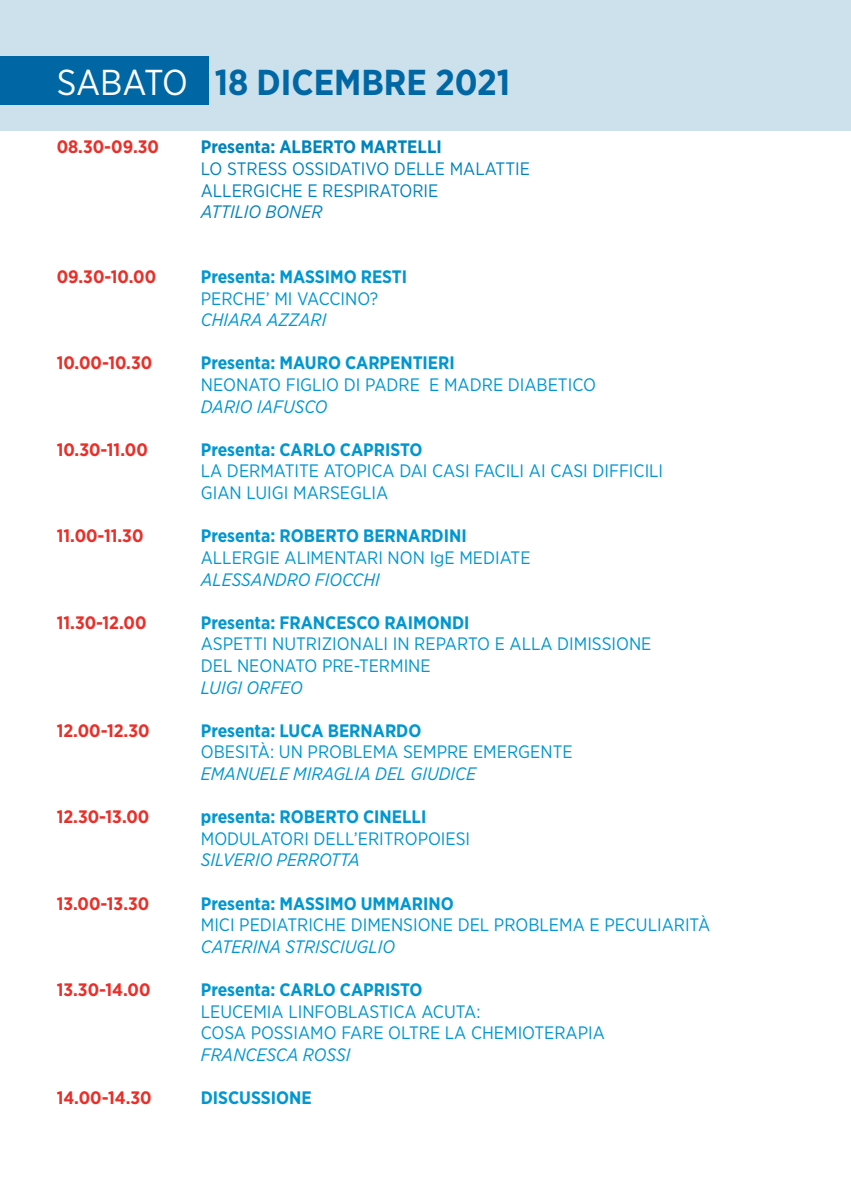
<style>
.page{position:relative;width:851px;height:1191px;background:#fff}
.page>*{position:absolute;margin:0;border:0;box-sizing:border-box;transform-origin:0 0}
.t1{font:700 36px "Gotham Narrow";color:#0067a5}
.t2{font:18px/21.6px "Gotham Narrow";color:#0097d1}
.t3{font:700 18px "Gotham Narrow";color:#0097d1}
.t4{font:italic 18px "Gotham Narrow";color:#0097d1}
.t5{font:700 18px "Gotham Narrow";color:#ea2f29}
.t6{font:18px/21.6px "Gotham Narrow";color:#0084bc}
.t7{font:700 18px "Gotham Narrow";color:#0084bc}
.t8{font:italic 18px "Gotham Narrow";color:#0084bc}
.s1{font-weight:400;color:#fff}
</style>
<div class="page">
<div style="left:0;top:0;width:850px;height:130px;background:#cde1ed"></div>
<div style="left:0;top:57px;width:208px;height:48px;background:#0067a5"></div>
<h1 class="t1" style="left:57px;top:59px;width:455px"><span class="s1">SABATO</span> 18 DICEMBRE 2021</h1>
<p class="t5" style="left:57px;top:135px;width:104px">08.30-09.30</p>
<p class="t7" style="left:201px;top:135px;width:242px">Presenta: ALBERTO MARTELLI</p>
<p class="t6" style="left:201px;top:157px;width:330px">LO STRESS OSSIDATIVO DELLE MALATTIE<br>ALLERGICHE E RESPIRATORIE</p>
<p class="t8" style="left:201px;top:201px;width:123px">ATTILIO BONER</p>
<p class="t5" style="left:57px;top:265px;width:101px">09.30-10.00</p>
<p class="t3" style="left:201px;top:265px;width:208px">Presenta: MASSIMO RESTI</p>
<p class="t2" style="left:201px;top:287px;width:179px">PERCHE’ MI VACCINO?</p>
<p class="t4" style="left:201px;top:309px;width:127px">CHIARA AZZARI</p>
<p class="t5" style="left:57px;top:351px;width:97px">10.00-10.30</p>
<p class="t3" style="left:201px;top:351px;width:255px">Presenta: MAURO CARPENTIERI</p>
<p class="t2" style="left:201px;top:373px;width:396px">NEONATO FIGLIO DI PADRE E MADRE DIABETICO</p>
<p class="t4" style="left:201px;top:395px;width:128px">DARIO IAFUSCO</p>
<p class="t5" style="left:57px;top:438px;width:93px">10.30-11.00</p>
<p class="t3" style="left:201px;top:438px;width:223px">Presenta: CARLO CAPRISTO</p>
<p class="t2" style="left:201px;top:460px;width:464px">LA DERMATITE ATOPICA DAI CASI FACILI AI CASI DIFFICILI<br>GIAN LUIGI MARSEGLIA</p>
<p class="t5" style="left:57px;top:524px;width:88px">11.00-11.30</p>
<p class="t3" style="left:201px;top:524px;width:267px">Presenta: ROBERTO BERNARDINI</p>
<p class="t2" style="left:201px;top:546px;width:331px">ALLERGIE ALIMENTARI NON IgE MEDIATE</p>
<p class="t4" style="left:201px;top:568px;width:181px">ALESSANDRO FIOCCHI</p>
<p class="t5" style="left:57px;top:611px;width:91px">11.30-12.00</p>
<p class="t3" style="left:201px;top:611px;width:270px">Presenta: FRANCESCO RAIMONDI</p>
<p class="t2" style="left:201px;top:633px;width:452px">ASPETTI NUTRIZIONALI IN REPARTO E ALLA DIMISSIONE<br>DEL NEONATO PRE-TERMINE</p>
<p class="t4" style="left:201px;top:676px;width:104px">LUIGI ORFEO</p>
<p class="t5" style="left:57px;top:719px;width:94px">12.00-12.30</p>
<p class="t3" style="left:201px;top:719px;width:222px">Presenta: LUCA BERNARDO</p>
<p class="t2" style="left:201px;top:741px;width:373px">OBESITÀ: UN PROBLEMA SEMPRE EMERGENTE</p>
<p class="t4" style="left:201px;top:762px;width:277px">EMANUELE MIRAGLIA DEL GIUDICE</p>
<p class="t5" style="left:57px;top:805px;width:94px">12.30-13.00</p>
<p class="t3" style="left:201px;top:805px;width:227px">presenta: ROBERTO CINELLI</p>
<p class="t2" style="left:201px;top:827px;width:271px">MODULATORI DELL’ERITROPOIESI</p>
<p class="t4" style="left:201px;top:849px;width:161px">SILVERIO PERROTTA</p>
<p class="t5" style="left:57px;top:891px;width:94px">13.00-13.30</p>
<p class="t3" style="left:201px;top:891px;width:254px">Presenta: MASSIMO UMMARINO</p>
<p class="t2" style="left:201px;top:913px;width:511px">MICI PEDIATRICHE DIMENSIONE DEL PROBLEMA E PECULIARITÀ</p>
<p class="t4" style="left:201px;top:935px;width:196px">CATERINA STRISCIUGLIO</p>
<p class="t5" style="left:57px;top:978px;width:95px">13.30-14.00</p>
<p class="t3" style="left:201px;top:978px;width:223px">Presenta: CARLO CAPRISTO</p>
<p class="t2" style="left:201px;top:1000px;width:405px">LEUCEMIA LINFOBLASTICA ACUTA:<br>COSA POSSIAMO FARE OLTRE LA CHEMIOTERAPIA</p>
<p class="t4" style="left:201px;top:1043px;width:151px">FRANCESCA ROSSI</p>
<p class="t5" style="left:57px;top:1086px;width:96px">14.00-14.30</p>
<p class="t3" style="left:201px;top:1086px;width:112px">DISCUSSIONE</p>
</div>
